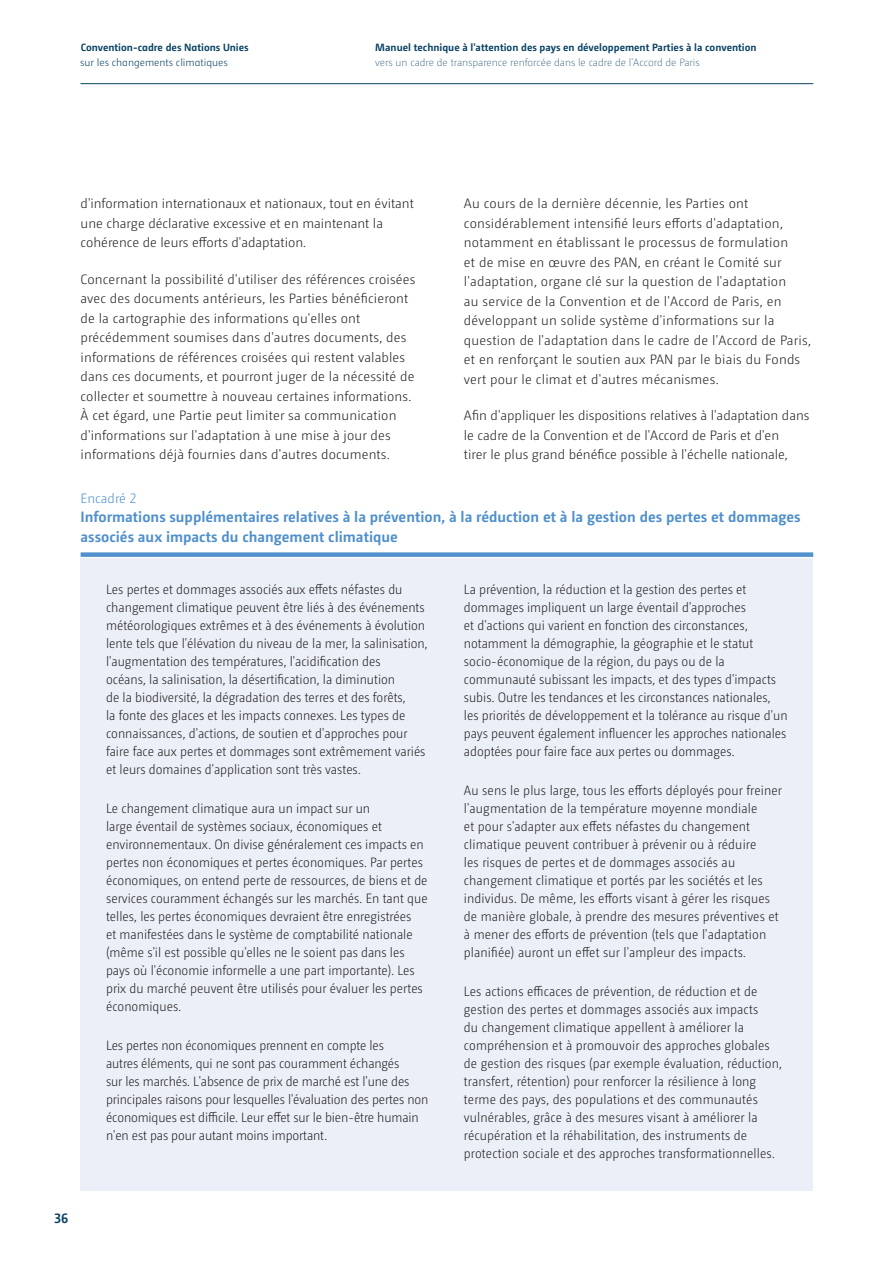
<style>
.page{position:relative;width:893px;height:1263px;background:#fff}
.page>*{position:absolute;margin:0;border:0;box-sizing:border-box;transform-origin:0 0}
.Figure_title{font:700 15px/19.5px "Camingo Dos Pro";color:#5090cc}
.Box_text{font:300 13.5px/18px "Camingo Dos Pro";color:#231f20;scale:.93 1}
.Body{font:300 13.5px/19.5px "Camingo Dos Pro";letter-spacing:.01em;color:#231f20}
.Figure_number{font:300 13.5px "Camingo Dos Pro";color:#5090cc}
.t1{font:700 13.5px "Camingo Dos Pro";color:#094263}
.t2{font:700 10.5px "Camingo Dos Pro";color:#094263}
.t3{font:200 10.5px "Camingo Dos Pro";color:#094263}
.t4{font:300 10.5px "Camingo Dos Pro";color:#094263}
</style>
<div class="page">
<hr style="left:81px;top:83px;width:732px;height:1px;background:#094263">
<div style="left:81px;top:558px;width:732px;height:633px;background:#ebf0f8"></div>
<div style="left:81px;top:552px;width:732px;height:5px;background:#5090cc"></div>
<p class="t2" style="left:81px;top:41px;width:170px">Convention-cadre des Nations Unies</p>
<p class="t4" style="left:80px;top:56px;width:149px">sur les changements climatiques</p>
<p class="t2" style="left:375px;top:41px;width:383px">Manuel technique à l'attention des pays en développement Parties à la convention</p>
<p class="t3" style="left:375px;top:57px;width:326px">vers un cadre de transparence renforcée dans le cadre de l'Accord de Paris</p>
<p class="Body" style="left:81px;top:194px;width:335px">d'information internationaux et nationaux, tout en évitant une charge déclarative excessive et en maintenant la cohérence de leurs efforts d'adaptation.</p>
<p class="Body" style="left:81px;top:269px;width:336px">Concernant la possibilité d'utiliser des références croisées avec des documents antérieurs, les Parties bénéficieront de la cartographie des informations qu'elles ont précédemment soumises dans d'autres documents, des informations de références croisées qui restent valables dans ces documents, et pourront juger de la nécessité de collecter et soumettre à nouveau certaines informations.<br>À cet égard, une Partie peut limiter sa communication d'informations sur l'adaptation à une mise à jour des informations déjà fournies dans d'autres documents.</p>
<p class="Body" style="left:464px;top:194px;width:349px">Au cours de la dernière décennie, les Parties ont considérablement intensifié leurs efforts d'adaptation, notamment en établissant le processus de formulation<br>et de mise en œuvre des PAN, en créant le Comité sur l'adaptation, organe clé sur la question de l'adaptation<br>au service de la Convention et de l'Accord de Paris, en développant un solide système d'informations sur la question de l'adaptation dans le cadre de l'Accord de Paris, et en renforçant le soutien aux PAN par le biais du Fonds vert pour le climat et d'autres mécanismes.</p>
<p class="Body" style="left:464px;top:406px;width:347px">Afin d'appliquer les dispositions relatives à l'adaptation dans le cadre de la Convention et de l'Accord de Paris et d'en<br>tirer le plus grand bénéfice possible à l'échelle nationale,</p>
<p class="Figure_number" style="left:81px;top:490px;width:58px">Encadré 2</p>
<p class="Figure_title" style="left:81px;top:507px;width:722px">Informations supplémentaires relatives à la prévention, à la réduction et à la gestion des pertes et dommages associés aux impacts du changement climatique</p>
<p class="Box_text" style="left:106px;top:580px;width:347px">Les pertes et dommages associés aux effets néfastes du changement climatique peuvent être liés à des événements météorologiques extrêmes et à des événements à évolution lente tels que l'élévation du niveau de la mer, la salinisation, l'augmentation des températures, l'acidification des<br>océans, la salinisation, la désertification, la diminution<br>de la biodiversité, la dégradation des terres et des forêts,<br>la fonte des glaces et les impacts connexes. Les types de connaissances, d'actions, de soutien et d'approches pour faire face aux pertes et dommages sont extrêmement variés et leurs domaines d'application sont très vastes.</p>
<p class="Box_text" style="left:106px;top:799px;width:347px">Le changement climatique aura un impact sur un<br>large éventail de systèmes sociaux, économiques et environnementaux. On divise généralement ces impacts en pertes non économiques et pertes économiques. Par pertes économiques, on entend perte de ressources, de biens et de services couramment échangés sur les marchés. En tant que telles, les pertes économiques devraient être enregistrées<br>et manifestées dans le système de comptabilité nationale (même s'il est possible qu'elles ne le soient pas dans les pays où l'économie informelle a une part importante). Les prix du marché peuvent être utilisés pour évaluer les pertes économiques.</p>
<p class="Box_text" style="left:106px;top:1036px;width:348px">Les pertes non économiques prennent en compte les<br>autres éléments, qui ne sont pas couramment échangés<br>sur les marchés. L'absence de prix de marché est l'une des principales raisons pour lesquelles l'évaluation des pertes non économiques est difficile. Leur effet sur le bien-être humain n'en est pas pour autant moins important.</p>
<p class="Box_text" style="left:464px;top:580px;width:349px">La prévention, la réduction et la gestion des pertes et dommages impliquent un large éventail d'approches<br>et d'actions qui varient en fonction des circonstances, notamment la démographie, la géographie et le statut socio-économique de la région, du pays ou de la communauté subissant les impacts, et des types d'impacts subis. Outre les tendances et les circonstances nationales, les priorités de développement et la tolérance au risque d'un pays peuvent également influencer les approches nationales adoptées pour faire face aux pertes ou dommages.</p>
<p class="Box_text" style="left:464px;top:781px;width:343px">Au sens le plus large, tous les efforts déployés pour freiner l'augmentation de la température moyenne mondiale<br>et pour s'adapter aux effets néfastes du changement climatique peuvent contribuer à prévenir ou à réduire<br>les risques de pertes et de dommages associés au changement climatique et portés par les sociétés et les individus. De même, les efforts visant à gérer les risques de manière globale, à prendre des mesures préventives et à mener des efforts de prévention (tels que l'adaptation planifiée) auront un effet sur l'ampleur des impacts.</p>
<p class="Box_text" style="left:464px;top:982px;width:344px">Les actions efficaces de prévention, de réduction et de gestion des pertes et dommages associés aux impacts<br>du changement climatique appellent à améliorer la compréhension et à promouvoir des approches globales de gestion des risques (par exemple évaluation, réduction, transfert, rétention) pour renforcer la résilience à long terme des pays, des populations et des communautés vulnérables, grâce à des mesures visant à améliorer la récupération et la réhabilitation, des instruments de protection sociale et des approches transformationnelles.</p>
<p class="t1" style="left:54px;top:1210px;width:16px">36</p>
</div>
